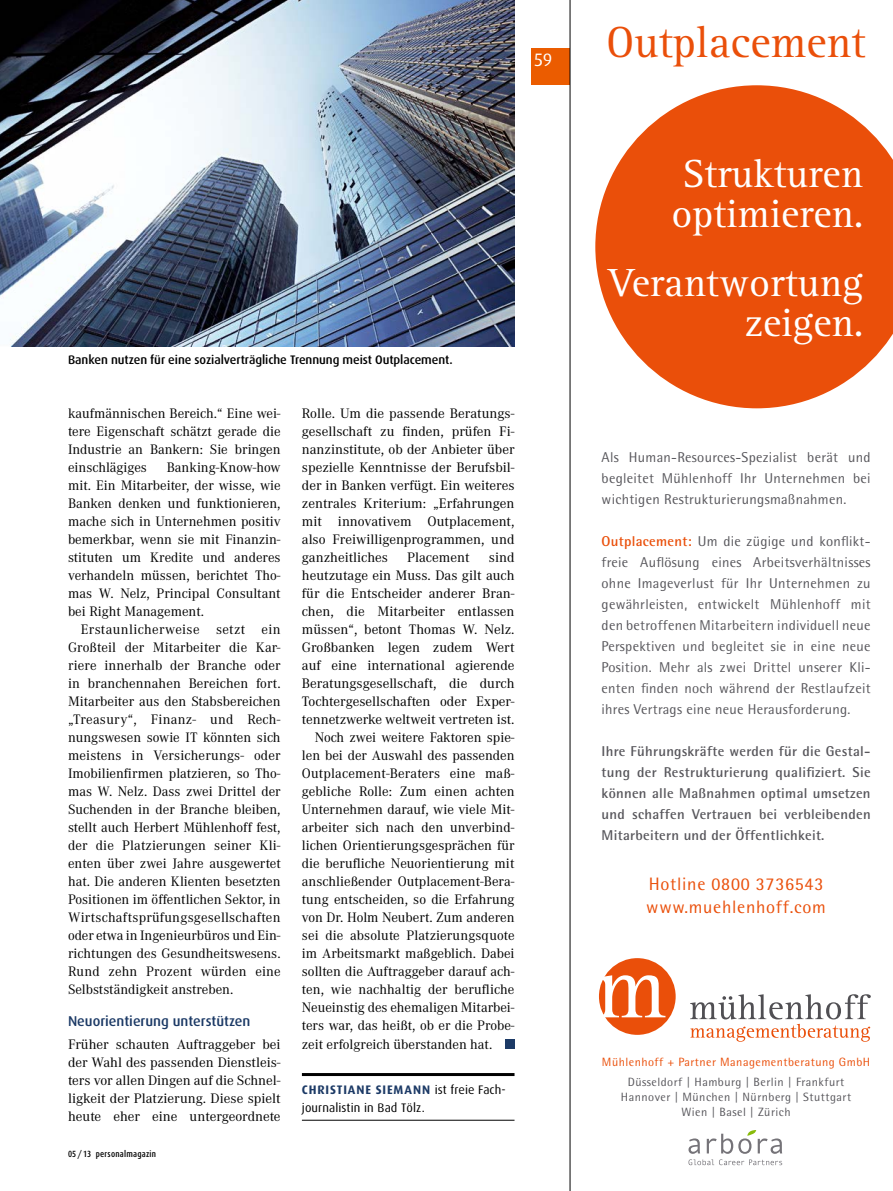
<style>
.page{position:relative;width:893px;height:1191px;background:#fff}
.page>*{position:absolute;margin:0;border:0;box-sizing:border-box;transform-origin:0 0}
.t1{font:45px "Rotis Serif";color:#ea4f0a}
.t2{font:40.5px/40.5px "Rotis Serif";color:#fff}
.t3{font:18px/22.5px "Rotis Semi Sans";letter-spacing:.04em;color:#ea4f0a}
.t4{font:18px "Dax";color:#fff}
.t5{font:14.25px/18px "Corporate A";color:#000;text-align:justify}
.t6{font:14.25px/21px "Rotis Semi Sans";letter-spacing:.02em;color:#57565b;text-align:justify}
.t7{font:700 14.25px/21px "Rotis Semi Sans";letter-spacing:.02em;color:#57565b;text-align:justify}
.t8{font:500 14.25px "Dax";color:#1c3a66}
.t9{font:500 12.3px "Dax";letter-spacing:-.005em;color:#000}
.t10{font:12.3px/18px "Dax";letter-spacing:.01em;color:#000}
.t11{font:12px/15px "Rotis Semi Sans";letter-spacing:.04em;color:#57565b;text-align:center}
.t12{font:12px "Rotis Semi Sans";letter-spacing:.04em;color:#ea4f0a}
.t13{font:500 9px "Dax Condensed";letter-spacing:.025em;color:#000}
.s1{font-weight:700;color:#1c3a66}
.s2{font-weight:700;color:#ea4f0a}
</style>
<div class="page">
<div style="left:531px;top:49px;width:39px;height:36px;background:#eb5c00"></div>
<hr style="left:570px;top:0;width:1px;height:1191px;background:#000">
<svg style="left:595px;top:85px;width:298px;height:323px;fill:#ea4f0a"></svg>
<svg style="left:690px;top:994px;width:181px;height:47px"></svg>
<img style="left:630px;top:1014px;width:42px;height:21px">
<div style="left:599px;top:958px;width:77px;height:76px;background:#ea4f0a;border-radius:50%"></div>
<svg style="left:599px;top:975px;width:66px;height:42px"></svg>
<svg style="left:688px;top:1138px;width:12px;height:15px"></svg>
<svg style="left:688px;top:1159px;width:94px;height:6px"></svg>
<svg style="left:707px;top:1130px;width:75px;height:23px"></svg>
<div style="left:505px;top:1039px;width:9px;height:9px;background:#1c3a66"></div>
<img style="left:0;top:0;width:514px;height:346px">
<hr style="left:302px;top:1073px;width:212px;height:3px;background:#000">
<hr style="left:302px;top:1120px;width:212px;height:1px;background:#000">
<p class="t4" style="left:534px;top:50px;width:20px">59</p>
<p class="t9" style="left:68px;top:353px;width:386px">Banken nutzen für eine sozialverträgliche Trennung meist Outplacement.</p>
<p class="t5" style="left:68px;top:405px;width:214px">kaufmännischen Bereich.“ Eine wei&shy;tere Eigenschaft schätzt gerade die Industrie an Bankern: Sie bringen einschlägiges</p>
<p class="t5" style="left:68px;top:459px;width:214px;text-indent:99px">Banking-Know-how mit. Ein Mitarbeiter, der wisse, wie Banken denken und funktionieren, mache sich in Unternehmen positiv bemerkbar, wenn sie mit Finanzin&shy;stituten um Kredite und anderes verhandeln müssen, berichtet Tho&shy;mas W. Nelz, Principal Consultant bei Right Management.</p>
<p class="t5" style="left:68px;top:621px;width:214px;text-indent:13px">Erstaunlicherweise setzt ein Großteil der Mitarbeiter die Kar&shy;riere innerhalb der Branche oder in branchennahen Bereichen fort.<br>Mitarbeiter aus den Stabsbereichen „Treasury“, Finanz- und Rech&shy;nungswesen sowie IT könnten sich meistens in Versicherungs- oder Imobilienfirmen platzieren, so Tho&shy;mas W. Nelz. Dass zwei Drittel der Suchenden in der Branche bleiben, stellt auch Herbert Mühlenhoff fest, der die Platzierungen seiner Kli&shy;enten über zwei Jahre ausgewertet hat. Die anderen Klienten besetzten Positionen im öffentlichen Sektor, in Wirtschaftsprüfungsgesellschaften oder etwa in Ingenieurbüros und Ein&shy;richtungen des Gesundheitswesens.<br>Rund zehn Prozent würden eine Selbstständigkeit anstreben.</p>
<p class="t8" style="left:68px;top:1012px;width:184px">Neuorientierung unterstützen</p>
<p class="t5" style="left:68px;top:1035px;width:214px">Früher schauten Auftraggeber bei der Wahl des passenden Dienstleis&shy;ters vor allen Dingen auf die Schnel&shy;ligkeit der Platzierung. Diese spielt heute eher eine untergeordnete</p>
<p class="t13" style="left:68px;top:1148px;width:90px">05/13 personalmagazin</p>
<p class="t5" style="left:302px;top:405px;width:214px">Rolle. Um die passende Beratungs&shy;gesellschaft zu finden, prüfen Fi&shy;nanzinstitute, ob der Anbieter über spezielle Kenntnisse der Berufsbil&shy;der in Banken verfügt. Ein weiteres zentrales Kriterium: „Erfahrungen mit innovativem Outplacement, also Freiwilligenprogrammen, und ganzheitliches</p>
<p class="t5" style="left:407px;top:549px;width:64px">Placement</p>
<p class="t5" style="left:489px;top:549px;width:27px">sind</p>
<p class="t5" style="left:302px;top:567px;width:214px">heutzutage ein Muss. Das gilt auch</p>
<p class="t5" style="left:302px;top:585px;width:214px">für die Entscheider anderer Bran-</p>
<p class="t5" style="left:302px;top:603px;width:214px">chen, die Mitarbeiter entlassen</p>
<p class="t5" style="left:302px;top:621px;width:214px">müssen“, betont Thomas W. Nelz.</p>
<p class="t5" style="left:302px;top:639px;width:214px">Großbanken legen zudem Wert</p>
<p class="t5" style="left:302px;top:657px;width:214px">auf eine international agierende</p>
<p class="t5" style="left:302px;top:675px;width:214px">Beratungsgesellschaft, die durch</p>
<p class="t5" style="left:302px;top:693px;width:214px">Tochtergesellschaften oder Exper-</p>
<p class="t5" style="left:302px;top:711px;width:214px">tennetzwerke weltweit vertreten ist.</p>
<p class="t5" style="left:315px;top:729px;width:201px">Noch zwei weitere Faktoren spie-</p>
<p class="t5" style="left:302px;top:747px;width:214px">len bei der Auswahl des passenden</p>
<p class="t5" style="left:302px;top:765px;width:214px">Outplacement-Beraters eine maß-</p>
<p class="t5" style="left:302px;top:783px;width:214px">gebliche Rolle: Zum einen achten</p>
<p class="t5" style="left:302px;top:801px;width:214px">Unternehmen darauf, wie viele Mit-</p>
<p class="t5" style="left:302px;top:819px;width:214px">arbeiter sich nach den unverbind-</p>
<p class="t5" style="left:302px;top:837px;width:214px">lichen Orientierungsgesprächen für</p>
<p class="t5" style="left:302px;top:855px;width:214px">die berufliche Neuorientierung mit</p>
<p class="t5" style="left:302px;top:873px;width:214px">anschließender Outplacement-Bera-</p>
<p class="t5" style="left:302px;top:891px;width:214px">tung entscheiden, so die Erfahrung</p>
<p class="t5" style="left:302px;top:909px;width:214px">von Dr. Holm Neubert. Zum anderen</p>
<p class="t5" style="left:302px;top:927px;width:214px">sei die absolute Platzierungsquote</p>
<p class="t5" style="left:302px;top:945px;width:214px">im Arbeitsmarkt maßgeblich. Dabei</p>
<p class="t5" style="left:302px;top:963px;width:214px">sollten die Auftraggeber darauf ach-</p>
<p class="t5" style="left:302px;top:981px;width:214px">ten, wie nachhaltig der berufliche</p>
<p class="t5" style="left:302px;top:999px;width:214px">Neueinstig des ehemaligen Mitarbei-</p>
<p class="t5" style="left:302px;top:1017px;width:214px">ters war, das heißt, ob er die Probe-</p>
<p class="t5" style="left:302px;top:1035px;width:192px">zeit erfolgreich überstanden hat.</p>
<p class="t10" style="left:302px;top:1080px;width:205px"><span class="s1">CHRISTIANE SIEMANN</span> ist freie Fach&shy;journalistin in Bad Tölz.</p>
<h1 class="t1" style="left:606px;top:16px;width:261px">Outplacement</h1>
<h2 class="t2" style="left:671px;top:154px;width:194px">Strukturen optimieren.</h2>
<h2 class="t2" style="left:608px;top:263px;width:257px;text-align:right">Verantwortung zeigen.</h2>
<p class="t6" style="left:602px;top:446px;width:271px">Als Human-Resources-Spezialist berät und begleitet Mühlenhoff Ihr Unternehmen bei wichtigen Restrukturierungsmaßnahmen.</p>
<p class="t6" style="left:601px;top:530px;width:271px"><span class="s2">Outplacement:</span> Um die zügige und konflikt&shy;freie Auflösung eines Arbeitsverhältnisses ohne Imageverlust für Ihr Unternehmen zu gewährleisten, entwickelt Mühlenhoff mit den betroffenen Mitarbeitern individuell neue Perspektiven und begleitet sie in eine neue Position. Mehr als zwei Drittel unserer Kli&shy;enten finden noch während der Restlaufzeit ihres Vertrags eine neue Herausforderung.</p>
<p class="t7" style="left:601px;top:740px;width:271px">Ihre Führungskräfte werden für die Gestal&shy;tung der Restrukturierung qualifiziert. Sie können alle Maßnahmen optimal umsetzen und schaffen Vertrauen bei verbleibenden Mitarbeitern und der Öffentlichkeit.</p>
<p class="t3" style="left:646px;top:872px;width:181px">Hotline 0800 3736543 www.muehlenhoff.com</p>
<p class="t12" style="left:602px;top:1054px;width:270px">Mühlenhoff + Partner Managementberatung GmbH</p>
<p class="t11" style="left:621px;top:1073px;width:232px">Düsseldorf | Hamburg | Berlin | Frankfurt<br>Hannover | München | Nürnberg | Stuttgart<br>Wien | Basel | Zürich</p>
</div>
